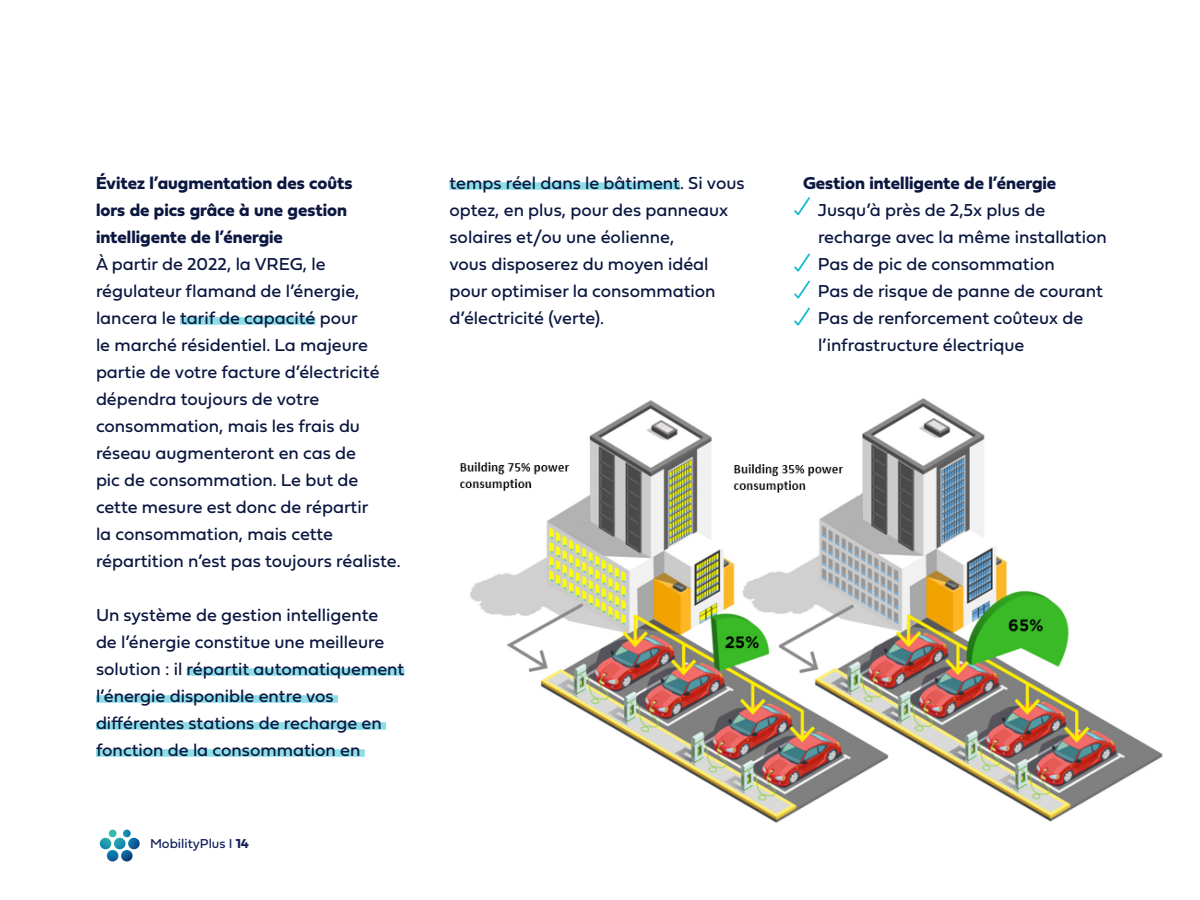
<style>
.page{position:relative;width:1200px;height:900px;background:#fff}
.page>*{position:absolute;margin:0;border:0;box-sizing:border-box;transform-origin:0 0}
.t1{font:18px/27px "Fieldwork Geo Regular";color:#0b1740}
.t2{font:18px/27px "Fieldwork Geo Bold";color:#0b1740}
.t3{font:13.5px "Fieldwork Geo Regular";color:#13225b}
.s1{font-family:"Fieldwork Geo Bold"}
</style>
<div class="page">
<div style="left:180px;top:317px;width:136px;height:8px;background:#8cdee7"></div>
<div style="left:187px;top:668px;width:218px;height:8px;background:#8cdee7"></div>
<div style="left:96px;top:695px;width:242px;height:8px;background:#8cdee7"></div>
<div style="left:96px;top:722px;width:290px;height:8px;background:#8cdee7"></div>
<div style="left:96px;top:749px;width:269px;height:8px;background:#8cdee7"></div>
<div style="left:450px;top:182px;width:230px;height:8px;background:#8cdee7"></div>
<img style="left:459px;top:398px;width:704px;height:425px">
<svg style="left:100px;top:830px;width:40px;height:32px"></svg>
<svg style="left:794px;top:197px;width:16px;height:19px"></svg>
<svg style="left:794px;top:253px;width:16px;height:73px"></svg>
<p class="t2" style="left:96px;top:169px;width:258px">Évitez l’augmentation des coûts lors de pics grâce à une gestion intelligente de l’énergie</p>
<p class="t1" style="left:96px;top:250px;width:306px">À partir de 2022, la VREG, le régulateur flamand de l’énergie, lancera le tarif de capacité pour<br>le marché résidentiel. La majeure partie de votre facture d’électricité dépendra toujours de votre consommation, mais les frais du réseau augmenteront en cas de<br>pic de consommation. Le but de cette mesure est donc de répartir<br>la consommation, mais cette répartition n’est pas toujours réaliste.</p>
<p class="t1" style="left:96px;top:601px;width:310px">Un système de gestion intelligente<br>de l’énergie constitue une meilleure solution : il répartit automatiquement l’énergie disponible entre vos différentes stations de recharge en fonction de la consommation en</p>
<p class="t3" style="left:150px;top:833px;width:100px">MobilityPlus I <span class="s1">14</span></p>
<p class="t1" style="left:450px;top:169px;width:297px">temps réel dans le bâtiment. Si vous optez, en plus, pour des panneaux solaires et/ou une éolienne,<br>vous disposerez du moyen idéal pour optimiser la consommation d’électricité (verte).</p>
<p class="t2" style="left:803px;top:169px;width:255px">Gestion intelligente de l’énergie</p>
<p class="t1" style="left:818px;top:196px;width:290px">Jusqu’à près de 2,5x plus de recharge avec la même installation</p>
<p class="t1" style="left:818px;top:250px;width:238px">Pas de pic de consommation</p>
<p class="t1" style="left:818px;top:277px;width:286px">Pas de risque de panne de courant</p>
<p class="t1" style="left:818px;top:304px;width:267px">Pas de renforcement coûteux de l’infrastructure électrique</p>
</div>
